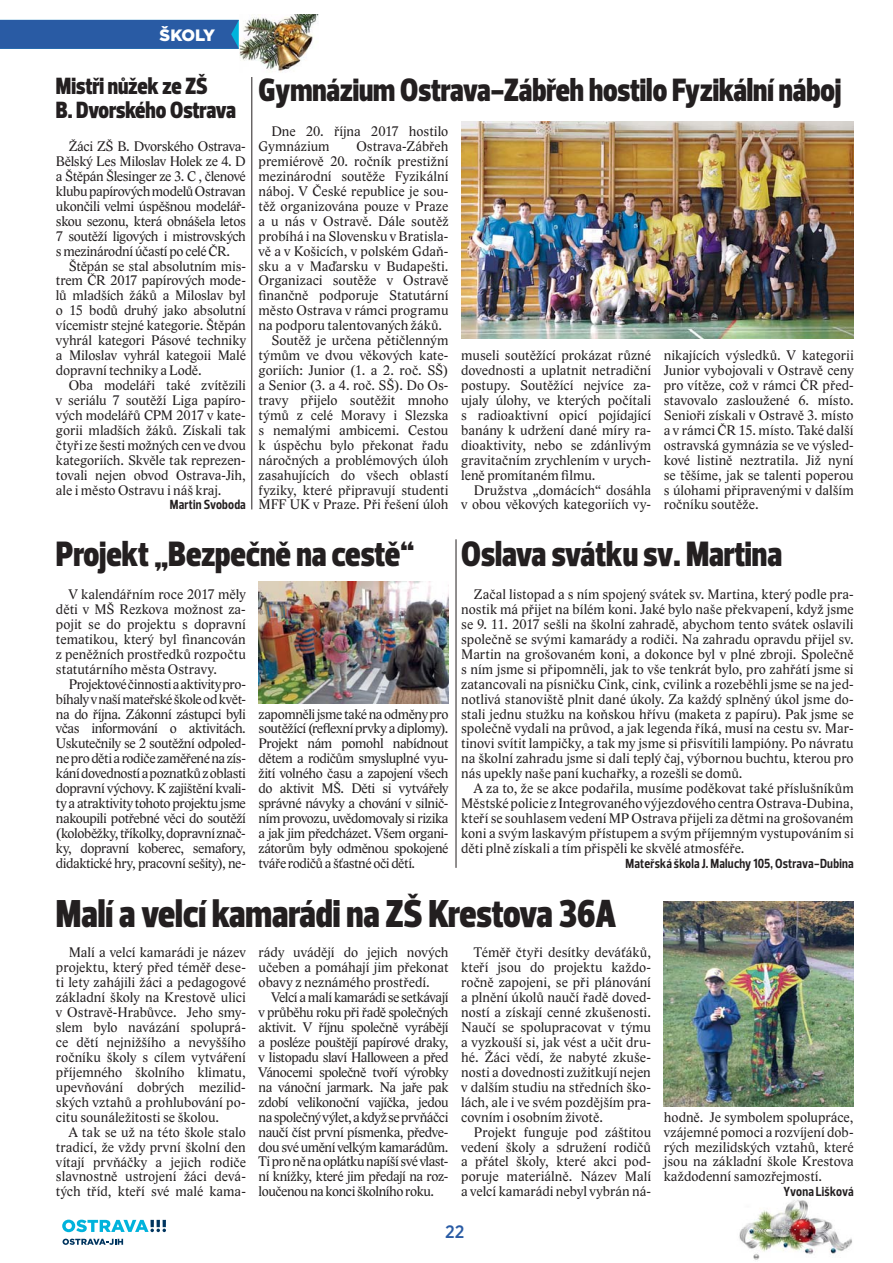
<style>
.page{position:relative;width:893px;height:1263px;background:#fff}
.page>*{position:absolute;margin:0;border:0;box-sizing:border-box;transform-origin:0 0}
.t1{font:900 39.6px "Prelo Condensed";color:#231f20}
.t2{font:900 35.85px "Prelo Condensed";color:#231f20}
.t3{font:900 33px "Prelo Condensed";color:#231f20}
.t4{font:900 24px/24px "Prelo Condensed";color:#231f20}
.t5{font:500 18px "Gotham Narrow";color:#295ba4}
.t6{font:900 16.5px "Gotham";letter-spacing:-.03em;color:#fff}
.t7{font:14.25px/15px "Lido ST";color:#231f20;text-align:justify}
.t8{font:700 13.5px "Prelo Condensed";letter-spacing:.015em;color:#231f20}
</style>
<div class="page">
<svg style="left:62px;top:1220px;width:104px;height:12px"></svg>
<svg style="left:63px;top:1239px;width:60px;height:6px"></svg>
<div style="left:0;top:20px;width:239px;height:29px;background:#295ba4"></div>
<img style="left:461px;top:121px;width:393px;height:218px">
<img style="left:664px;top:902px;width:190px;height:205px">
<img style="left:259px;top:581px;width:189px;height:123px">
<hr style="left:252px;top:76px;width:1px;height:433px;background:#231f20">
<hr style="left:456px;top:539px;width:1px;height:329px;background:#231f20">
<img style="left:739px;top:1199px;width:113px;height:61px">
<img style="left:240px;top:15px;width:78px;height:57px">
<p class="t6" style="left:160px;top:29px;width:57px">ŠKOLY</p>
<h3 class="t4" style="left:56px;top:74px;width:181px">Mistři nůžek ze ZŠ<br>B. Dvorského Ostrava</h3>
<p class="t7" style="left:56px;top:140px;width:191px;text-indent:13px">Žáci ZŠ B. Dvorského Ostrava-Bělský Les Miloslav Holek ze 4. D a Štěpán Šlesinger ze 3. C , členové klubu papírových modelů Ostravan ukončili velmi úspěšnou modelář&shy;skou sezonu, která obnášela letos 7 soutěží ligových i mistrovských s mezinárodní účastí po celé ČR.</p>
<p class="t7" style="left:56px;top:259px;width:191px;text-indent:13px">Štěpán se stal absolutním mis&shy;trem ČR 2017 papírových mode&shy;lů mladších žáků a Miloslav byl o 15 bodů druhý jako absolutní vícemistr stejné kategorie. Štěpán vyhrál kategori Pásové techniky a Miloslav vyhrál kategoii Malé dopravní techniky a Lodě.</p>
<p class="t7" style="left:56px;top:379px;width:191px;text-indent:13px">Oba modeláři také zvítězili v seriálu 7 soutěží Liga papíro&shy;vých modelářů CPM 2017 v kate&shy;gorii mladších žáků. Získali tak čtyři ze šesti možných cen ve dvou kategoriích. Skvěle tak reprezen&shy;tovali nejen obvod Ostrava-Jih, ale i město Ostravu i náš kraj.</p>
<p class="t8" style="left:170px;top:500px;width:78px">Martin Svoboda</p>
<h3 class="t3" style="left:259px;top:70px;width:584px">Gymnázium Ostrava-Zábřeh hostilo Fyzikální náboj</h3>
<p class="t7" style="left:259px;top:125px;width:191px;text-indent:13px">Dne 20. října 2017 hostilo<br>Gymnázium</p>
<p class="t7" style="left:356px;top:140px;width:93px">Ostrava-Zábřeh</p>
<p class="t7" style="left:259px;top:155px;width:191px">premiérově 20. ročník prestižní</p>
<p class="t7" style="left:259px;top:170px;width:191px">mezinárodní soutěže Fyzikální</p>
<p class="t7" style="left:259px;top:185px;width:191px">náboj. V České republice je sou-</p>
<p class="t7" style="left:259px;top:199px;width:191px">těž organizována pouze v Praze</p>
<p class="t7" style="left:259px;top:214px;width:191px">a u nás v Ostravě. Dále soutěž</p>
<p class="t7" style="left:259px;top:229px;width:191px">probíhá i na Slovensku v Bratisla-</p>
<p class="t7" style="left:259px;top:244px;width:191px">vě a v Košicích, v polském Gdaň-</p>
<p class="t7" style="left:259px;top:259px;width:191px">sku a v Maďarsku v Budapešti.</p>
<p class="t7" style="left:259px;top:274px;width:191px">Organizaci soutěže v Ostravě</p>
<p class="t7" style="left:259px;top:289px;width:191px">finančně podporuje Statutární</p>
<p class="t7" style="left:259px;top:304px;width:191px">město Ostrava v rámci programu</p>
<p class="t7" style="left:259px;top:319px;width:185px">na pod poru talentovaných žáků.</p>
<p class="t7" style="left:271px;top:334px;width:179px">Soutěž je určena pětičlenným</p>
<p class="t7" style="left:259px;top:349px;width:191px">týmům ve dvou věkových kate-</p>
<p class="t7" style="left:259px;top:364px;width:191px">goriích: Junior (1. a 2. roč. SŠ)</p>
<p class="t7" style="left:259px;top:379px;width:191px">a Senior (3. a 4. roč. SŠ). Do Os-</p>
<p class="t7" style="left:259px;top:394px;width:191px">travy přijelo soutěžit mnoho</p>
<p class="t7" style="left:259px;top:409px;width:191px">týmů z celé Moravy i Slezska</p>
<p class="t7" style="left:259px;top:423px;width:191px">s nemalými ambicemi. Cestou</p>
<p class="t7" style="left:259px;top:438px;width:191px">k úspěchu bylo překonat řadu</p>
<p class="t7" style="left:259px;top:453px;width:191px">náročných a problémových úloh</p>
<p class="t7" style="left:259px;top:468px;width:191px">zasahujících do všech oblastí</p>
<p class="t7" style="left:259px;top:483px;width:191px">fyziky, které připravují studenti</p>
<p class="t7" style="left:259px;top:498px;width:191px">MFF UK v Praze. Při řešení úloh</p>
<p class="t7" style="left:664px;top:349px;width:191px">nikajících výsledků. V kategorii Junior vybojovali v Ostravě ceny pro vítěze, což v rámci ČR před&shy;stavovalo zasloužené 6. místo.<br>Senioři získali v Ostravě 3. místo a v rámci ČR 15. místo. Také další ostravská gymnázia se ve výsled&shy;kové listině neztratila. Již nyní se těšíme, jak se talenti poperou s úlohami připravenými v dalším ročníku soutěže.</p>
<p class="t7" style="left:461px;top:349px;width:191px">museli soutěžící prokázat různé dovednosti a uplatnit netradiční postupy. Soutěžící nejvíce za&shy;ujaly úlohy, ve kterých počítali s radioaktivní opicí pojídající banány k udržení dané míry ra&shy;dioaktivity, nebo se zdánlivým gravitačním zrychlením v urych&shy;leně promítaném filmu.</p>
<p class="t7" style="left:461px;top:483px;width:191px;text-align:right">Družstva „domácích“ dosáhla<br>v obou věkových kategoriích vy-</p>
<h2 class="t2" style="left:56px;top:533px;width:360px">Projekt „Bezpečně na cestě“</h2>
<p class="t7" style="left:56px;top:588px;width:191px;text-indent:13px">V kalendářním roce 2017 měly děti v MŠ Rezkova možnost za&shy;pojit se do projektu s dopravní tematikou, který byl financován z peněžních prostředků rozpočtu statutárního města Ostravy.</p>
<p class="t7" style="left:56px;top:677px;width:191px;text-indent:13px">Projektové činnosti a aktivity pro&shy;bíhaly v naší mateřské škole od květ&shy;na do října. Zákonní zástupci byli včas informování o aktivitách.<br>Uskutečnily se 2 soutěžní odpoled&shy;ne pro děti a rodiče zaměřené na zís&shy;kání dovedností a poznatků z oblasti dopravní výchovy. K zajištění kvali&shy;ty a atraktivity tohoto projektu jsme nakoupili potřebné věci do soutěží (koloběžky, tříkolky, dopravní znač&shy;ky, dopravní koberec, semafory, didaktické hry, pracovní sešity), ne-</p>
<p class="t7" style="left:259px;top:707px;width:191px">zapomněli jsme také na odměny pro soutěžící (reflexní prvky a diplomy).<br>Projekt nám pomohl nabídnout dětem a rodičům smysluplné vyu&shy;žití volného času a zapojení všech do aktivit MŠ. Děti si vytvářely správné návyky a chování v silnič&shy;ním provozu, uvědomovaly si rizika a jak jim předcházet. Všem organi&shy;zátorům byly odměnou spokojené tváře rodičů a šťastné oči dětí.</p>
<h2 class="t2" style="left:461px;top:533px;width:322px">Oslava svátku sv. Martina</h2>
<p class="t7" style="left:461px;top:588px;width:394px;text-indent:13px">Začal listopad a s ním spojený svátek sv. Martina, který podle pra&shy;nostik má přijet na bílém koni. Jaké bylo naše překvapení, když jsme se 9. 11. 2017 sešli na školní zahradě, abychom tento svátek oslavili společně se svými kamarády a rodiči. Na zahradu opravdu přijel sv.<br>Martin na grošovaném koni, a dokonce byl v plné zbroji. Společně s ním jsme si připomněli, jak to vše tenkrát bylo, pro zahřátí jsme si zatancovali na písničku Cink, cink, cvilink a rozeběhli jsme se na jed&shy;notlivá stanoviště plnit dané úkoly. Za každý splněný úkol jsme do&shy;stali jednu stužku na koňskou hřívu (maketa z papíru). Pak jsme se společně vydali na průvod, a jak legenda říká, musí na cestu sv. Mar&shy;tinovi svítit lampičky, a tak my jsme si přisvítili lampióny. Po návratu na školní zahradu jsme si dali teplý čaj, výbornou buchtu, kterou pro nás upekly naše paní kuchařky, a rozešli se domů.</p>
<p class="t7" style="left:461px;top:782px;width:394px;text-indent:13px">A za to, že se akce podařila, musíme poděkovat také příslušníkům Městské policie z Integrovaného výjezdového centra Ostrava-Dubina, kteří se souhlasem vedení MP Ostrava přijeli za dětmi na grošovaném koni a svým laskavým přístupem a svým příjemným vystupováním si děti plně získali a tím přispěli ke skvělé atmosféře.</p>
<p class="t8" style="left:626px;top:858px;width:230px">Mateřská škola J. Maluchy 105, Ostrava-Dubina</p>
<h1 class="t1" style="left:56px;top:891px;width:562px">Malí a velcí kamarádi na ZŠ Krestova 36A</h1>
<p class="t7" style="left:56px;top:946px;width:191px;text-indent:13px">Malí a velcí kamarádi je název projektu, který před téměř dese&shy;ti lety zahájili žáci a pedagogové základní školy na Krestově ulici v Ostravě-Hrabůvce. Jeho smy&shy;slem bylo navázání spoluprá&shy;ce dětí nejnižšího a nevyššího ročníku školy s cílem vytváření příjemného školního klimatu, upevňování dobrých mezilid&shy;ských vztahů a prohlubování po&shy;citu sounáležitosti se školou.</p>
<p class="t7" style="left:56px;top:1125px;width:191px;text-indent:13px">A tak se už na této škole stalo tradicí, že vždy první školní den vítají prvňáčky a jejich rodiče slavnostně ustrojení žáci devá&shy;tých tříd, kteří své malé kama-</p>
<p class="t7" style="left:461px;top:946px;width:191px;text-indent:13px">Téměř čtyři desítky deváťáků, kteří jsou do projektu každo&shy;ročně zapojeni, se při plánování a plnění úkolů naučí řadě doved&shy;ností a získají cenné zkušenosti.<br>Naučí se spolupracovat v týmu a vyzkouší si, jak vést a učit dru&shy;hé. Žáci vědí, že nabyté zkuše&shy;nosti a dovednosti zužitkují nejen v dalším studiu na středních ško&shy;lách, ale i ve svém pozdějším pra&shy;covním i osobním životě.</p>
<p class="t7" style="left:461px;top:1125px;width:191px;text-indent:13px">Projekt funguje pod záštitou vedení školy a sdružení rodičů a přátel školy, které akci pod&shy;poruje materiálně. Název Malí a velcí kamarádi nebyl vybrán ná-</p>
<p class="t7" style="left:259px;top:946px;width:191px">rády uvádějí do jejich nových učeben a pomáhají jim překonat obavy z neznámého prostředí.</p>
<p class="t7" style="left:259px;top:991px;width:191px;text-indent:13px">Velcí a malí kamarádi se setkávají v průběhu roku při řadě společných aktivit. V říjnu společně vyrábějí a posléze pouštějí papírové draky, v listopadu slaví Halloween a před Vánocemi společně tvoří výrobky na vánoční jarmark. Na jaře pak zdobí velikonoční vajíčka, jedou na společný výlet, a když se prvňáčci naučí číst první písmenka, předve&shy;dou své umění velkým kamarádům.<br>Ti pro ně na oplátku napíší své vlast&shy;ní knížky, které jim předají na roz&shy;loučenou na konci školního roku.</p>
<p class="t5" style="left:445px;top:1223px;width:21px">22</p>
<p class="t7" style="left:664px;top:1110px;width:191px">hodně. Je symbolem spolupráce, vzájemné pomoci a rozvíjení dob&shy;rých mezilidských vztahů, které jsou na základní škole Krestova každodenní samozřejmostí.</p>
<p class="t8" style="left:783px;top:1187px;width:72px">Yvona Lišková</p>
</div>
